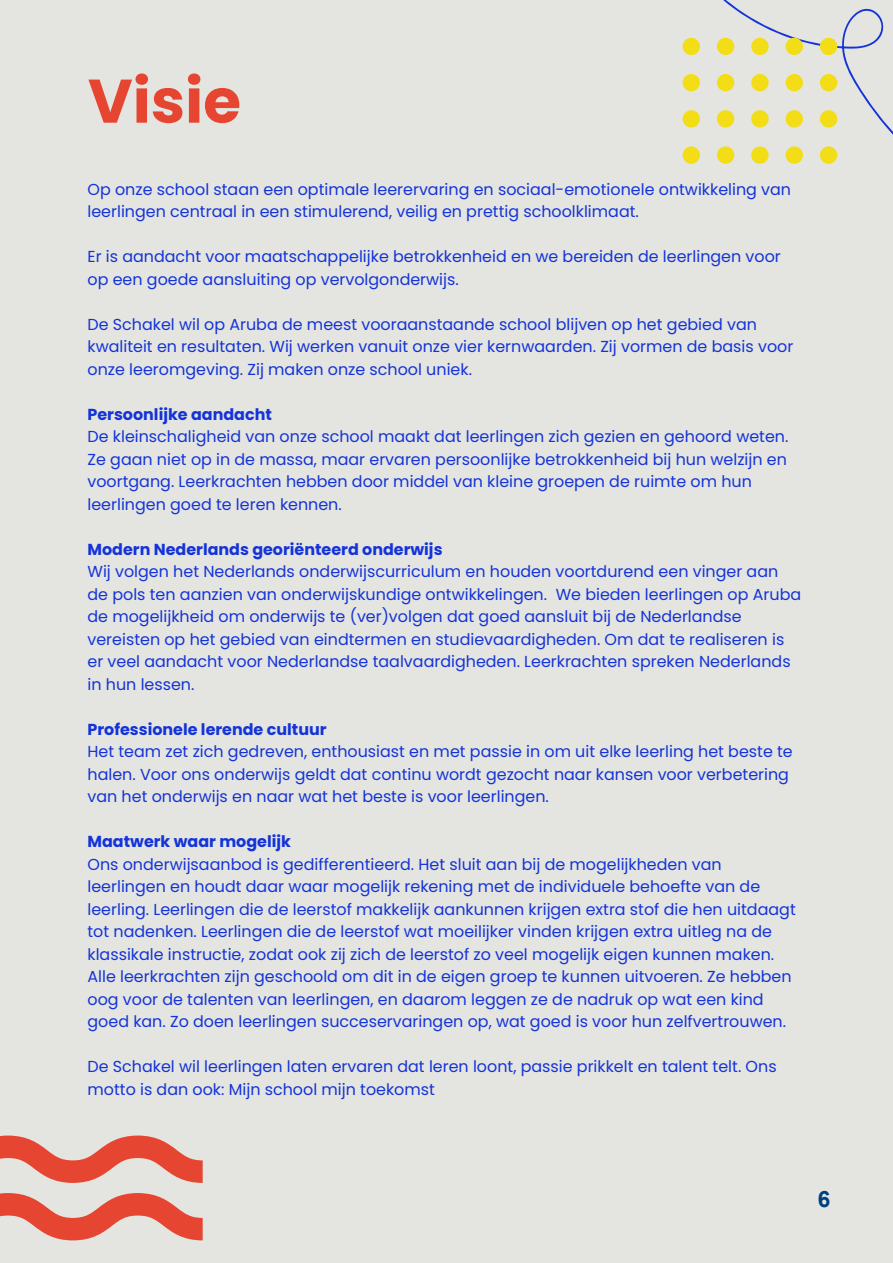
<style>
.page{position:relative;width:893px;height:1263px;background:#e4e5e0}
.page>*{position:absolute;margin:0;border:0;box-sizing:border-box;transform-origin:0 0}
.t1{font:700 61.5px "Poppins";color:#e64631}
.t2{font:700 22.5px "Arial";color:#003f7f}
.t3{font:15.9px/22.5px "Poppins";color:#1433d9}
.t4{font:700 15.9px "Poppins";color:#1433d9}
</style>
<div class="page">
<svg style="left:682px;top:0;width:211px;height:164px"></svg>
<div style="left:683px;top:38px;width:17px;height:17px;background:#f3dd17;border-radius:50%"></div>
<div style="left:717px;top:38px;width:17px;height:17px;background:#f3dd17;border-radius:50%"></div>
<div style="left:751px;top:38px;width:18px;height:17px;background:#f3dd17;border-radius:50%"></div>
<div style="left:786px;top:38px;width:17px;height:17px;background:#f3dd17;border-radius:50%"></div>
<div style="left:820px;top:38px;width:17px;height:17px;background:#f3dd17;border-radius:50%"></div>
<div style="left:683px;top:74px;width:17px;height:17px;background:#f3dd17;border-radius:50%"></div>
<div style="left:717px;top:74px;width:17px;height:17px;background:#f3dd17;border-radius:50%"></div>
<div style="left:751px;top:74px;width:18px;height:17px;background:#f3dd17;border-radius:50%"></div>
<div style="left:786px;top:74px;width:17px;height:17px;background:#f3dd17;border-radius:50%"></div>
<div style="left:820px;top:74px;width:17px;height:17px;background:#f3dd17;border-radius:50%"></div>
<div style="left:683px;top:110px;width:17px;height:18px;background:#f3dd17;border-radius:50%"></div>
<div style="left:717px;top:110px;width:17px;height:18px;background:#f3dd17;border-radius:50%"></div>
<div style="left:751px;top:110px;width:18px;height:18px;background:#f3dd17;border-radius:50%"></div>
<div style="left:786px;top:110px;width:17px;height:18px;background:#f3dd17;border-radius:50%"></div>
<div style="left:820px;top:110px;width:17px;height:18px;background:#f3dd17;border-radius:50%"></div>
<div style="left:683px;top:146px;width:17px;height:18px;background:#f3dd17;border-radius:50%"></div>
<div style="left:717px;top:146px;width:17px;height:18px;background:#f3dd17;border-radius:50%"></div>
<div style="left:751px;top:146px;width:18px;height:18px;background:#f3dd17;border-radius:50%"></div>
<div style="left:786px;top:146px;width:17px;height:18px;background:#f3dd17;border-radius:50%"></div>
<div style="left:820px;top:146px;width:17px;height:18px;background:#f3dd17;border-radius:50%"></div>
<svg style="left:0;top:1135px;width:203px;height:48px"></svg>
<svg style="left:0;top:1193px;width:203px;height:47px"></svg>
<h1 class="t1" style="left:88px;top:65px;width:155px">Visie</h1>
<p class="t3" style="left:88px;top:178px;width:705px">Op onze school staan een optimale leerervaring en sociaal-emotionele ontwikkeling van leerlingen centraal in een stimulerend, veilig en prettig schoolklimaat.</p>
<p class="t3" style="left:88px;top:245px;width:695px">Er is aandacht voor maatschappelijke betrokkenheid en we bereiden de leerlingen voor op een goede aansluiting op vervolgonderwijs.</p>
<p class="t3" style="left:88px;top:313px;width:707px">De Schakel wil op Aruba de meest vooraanstaande school blijven op het gebied van kwaliteit en resultaten. Wij werken vanuit onze vier kernwaarden. Zij vormen de basis voor onze leeromgeving. Zij maken onze school uniek.</p>
<p class="t4" style="left:88px;top:405px;width:186px">Persoonlijke aandacht</p>
<p class="t3" style="left:88px;top:425px;width:702px">De kleinschaligheid van onze school maakt dat leerlingen zich gezien en gehoord weten.<br>Ze gaan niet op in de massa, maar ervaren persoonlijke betrokkenheid bij hun welzijn en voortgang. Leerkrachten hebben door middel van kleine groepen de ruimte om hun leerlingen goed te leren kennen.</p>
<p class="t4" style="left:88px;top:540px;width:357px">Modern Nederlands georiënteerd onderwijs</p>
<p class="t3" style="left:88px;top:560px;width:715px">Wij volgen het Nederlands onderwijscurriculum en houden voortdurend een vinger aan de pols ten aanzien van onderwijskundige ontwikkelingen. We bieden leerlingen op Aruba de mogelijkheid om onderwijs te (ver)volgen dat goed aansluit bij de Nederlandse vereisten op het gebied van eindtermen en studievaardigheden. Om dat te realiseren is er veel aandacht voor Nederlandse taalvaardigheden. Leerkrachten spreken Nederlands in hun lessen.</p>
<p class="t4" style="left:88px;top:720px;width:241px">Professionele lerende cultuur</p>
<p class="t3" style="left:88px;top:740px;width:707px">Het team zet zich gedreven, enthousiast en met passie in om uit elke leerling het beste te halen. Voor ons onderwijs geldt dat continu wordt gezocht naar kansen voor verbetering van het onderwijs en naar wat het beste is voor leerlingen.</p>
<p class="t4" style="left:88px;top:832px;width:205px">Maatwerk waar mogelijk</p>
<p class="t3" style="left:88px;top:853px;width:710px">Ons onderwijsaanbod is gedifferentieerd. Het sluit aan bij de mogelijkheden van leerlingen en houdt daar waar mogelijk rekening met de individuele behoefte van de leerling. Leerlingen die de leerstof makkelijk aankunnen krijgen extra stof die hen uitdaagt tot nadenken. Leerlingen die de leerstof wat moeilijker vinden krijgen extra uitleg na de klassikale instructie, zodat ook zij zich de leerstof zo veel mogelijk eigen kunnen maken.<br>Alle leerkrachten zijn geschoold om dit in de eigen groep te kunnen uitvoeren. Ze hebben oog voor de talenten van leerlingen, en daarom leggen ze de nadruk op wat een kind goed kan. Zo doen leerlingen succeservaringen op, wat goed is voor hun zelfvertrouwen.</p>
<p class="t3" style="left:88px;top:1055px;width:691px">De Schakel wil leerlingen laten ervaren dat leren loont, passie prikkelt en talent telt. Ons motto is dan ook: Mijn school mijn toekomst</p>
<h2 class="t2" style="left:818px;top:1183px;width:14px">6</h2>
</div>
